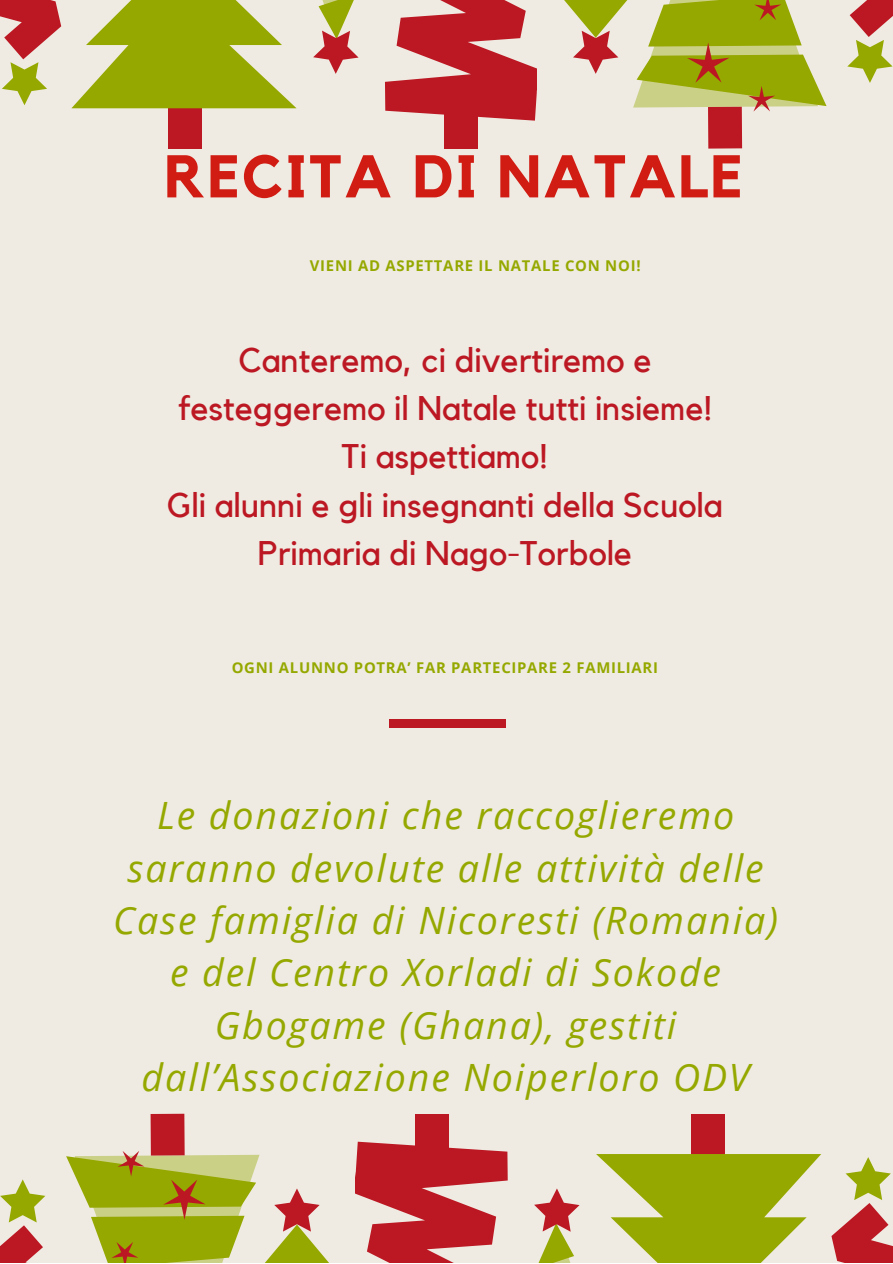
<style>
.page{position:relative;width:893px;height:1264px;background:#fff}
.page>*{position:absolute;margin:0;border:0;box-sizing:border-box;transform-origin:0 0}
.t1{font:700 59.4px "Kollektif";letter-spacing:.04em;color:#d11c13}
.t2{font:italic 37.65px/52.2px "Open Sans";letter-spacing:.05em;color:#95a800;text-align:center}
.t3{font:34.05px/48.3px "Kollektif";color:#bc1823;text-align:center}
.t4{font:700 14.85px "Open Sans";letter-spacing:.05em;color:#95a800}
</style>
<div class="page">
<div style="left:0;top:0;width:892px;height:1262px;background:#efebe2"></div>
<div style="left:168px;top:107px;width:34px;height:42px;background:#bc1823"></div>
<div style="left:444px;top:107px;width:34px;height:42px;background:#bc1823"></div>
<div style="left:708px;top:107px;width:34px;height:42px;background:#bc1823"></div>
<svg style="left:0;top:0;width:892px;height:121px"></svg>
<div style="left:690px;top:1113px;width:34px;height:42px;background:#bc1823"></div>
<div style="left:415px;top:1114px;width:33px;height:41px;background:#bc1823"></div>
<div style="left:150px;top:1113px;width:35px;height:42px;background:#bc1823"></div>
<svg style="left:0;top:1141px;width:892px;height:121px"></svg>
<div style="left:389px;top:718px;width:116px;height:9px;background:#bc1823"></div>
<p class="t1" style="left:164px;top:149px;width:579px">RECITA DI NATALE</p>
<p class="t4" style="left:310px;top:255px;width:332px">VIENI AD ASPETTARE IL NATALE CON NOI!</p>
<p class="t3" style="left:177px;top:337px;width:536px">Canteremo, ci divertiremo e festeggeremo il Natale tutti insieme!</p>
<p class="t3" style="left:342px;top:433px;width:207px">Ti aspettiamo!</p>
<p class="t3" style="left:167px;top:482px;width:556px">Gli alunni e gli insegnanti della Scuola<br>Primaria di Nago-Torbole</p>
<p class="t4" style="left:232px;top:657px;width:428px">OGNI ALUNNO POTRA’ FAR PARTECIPARE 2 FAMILIARI</p>
<p class="t2" style="left:113px;top:788px;width:666px">Le donazioni che raccoglieremo saranno devolute alle attività delle Case famiglia di Nicoresti (Romania) e del Centro Xorladi di Sokode Gbogame (Ghana), gestiti dall’Associazione Noiperloro ODV</p>
</div>
